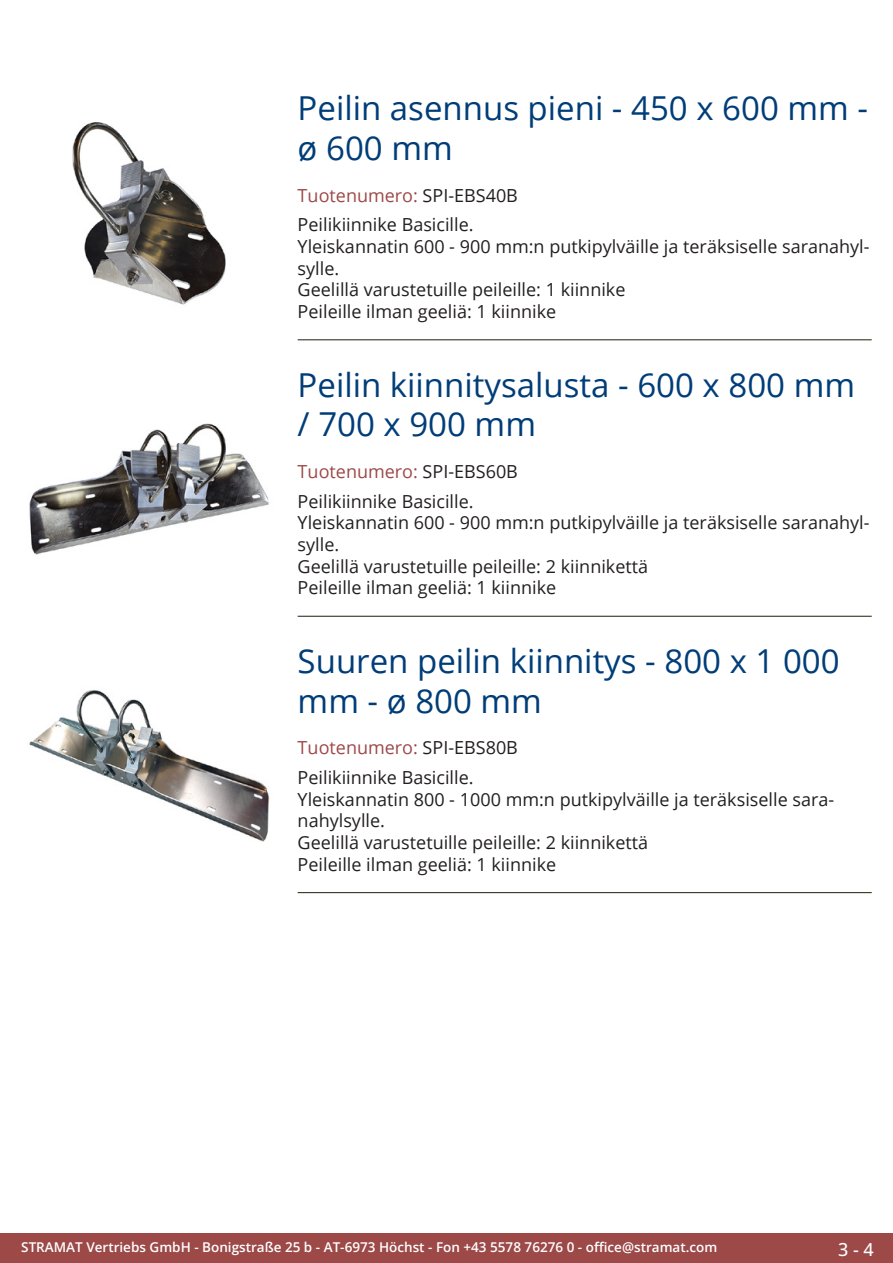
<style>
.page{position:relative;width:893px;height:1263px;background:#fff}
.page>*{position:absolute;margin:0;border:0;box-sizing:border-box;transform-origin:0 0}
.Produkttitel{font:33px/39.6px "Open Sans";color:#003d78}
.Beschreibung_Text{font:18px/21.6px "Open Sans";color:#231f20}
.TechDaten_Überschrif{font:18px "Open Sans";color:#9c4948}
.t1{font:500 18px "Open Sans";color:#fff}
.t2{font:600 13.5px "Open Sans";color:#fff}
.s1{color:#231f20}
</style>
<div class="page">
<div style="left:0;top:1233px;width:893px;height:30px;background:#9c4948"></div>
<hr style="left:298px;top:340px;width:574px;height:1px;background:#201d08">
<hr style="left:298px;top:616px;width:574px;height:1px;background:#201d08">
<hr style="left:298px;top:892px;width:574px;height:1px;background:#201d08">
<img style="left:72px;top:122px;width:154px;height:183px">
<img style="left:29px;top:423px;width:240px;height:132px">
<img style="left:29px;top:690px;width:241px;height:152px">
<p class="Produkttitel" style="left:298px;top:88px;width:572px">Peilin asennus pieni - 450 x 600 mm - ø 600 mm</p>
<p class="TechDaten_Überschrif" style="left:298px;top:183px;width:222px">Tuotenumero: <span class="s1">SPI-EBS40B</span></p>
<p class="Beschreibung_Text" style="left:298px;top:214px;width:572px">Peilikiinnike Basicille.<br>Yleiskannatin 600 - 900 mm:n putkipylväille ja teräksiselle saranahyl&shy;sylle.<br>Geelillä varustetuille peileille: 1 kiinnike<br>Peileille ilman geeliä: 1 kiinnike</p>
<p class="Produkttitel" style="left:298px;top:364px;width:559px">Peilin kiinnitysalusta - 600 x 800 mm / 700 x 900 mm</p>
<p class="TechDaten_Überschrif" style="left:298px;top:459px;width:222px">Tuotenumero: <span class="s1">SPI-EBS60B</span></p>
<p class="Beschreibung_Text" style="left:298px;top:490px;width:572px">Peilikiinnike Basicille.<br>Yleiskannatin 600 - 900 mm:n putkipylväille ja teräksiselle saranahyl&shy;sylle.<br>Geelillä varustetuille peileille: 2 kiinnikettä<br>Peileille ilman geeliä: 1 kiinnike</p>
<p class="Produkttitel" style="left:298px;top:640px;width:543px">Suuren peilin kiinnitys - 800 x 1 000 mm - ø 800 mm</p>
<p class="TechDaten_Überschrif" style="left:298px;top:735px;width:222px">Tuotenumero: <span class="s1">SPI-EBS80B</span></p>
<p class="Beschreibung_Text" style="left:298px;top:766px;width:537px">Peilikiinnike Basicille.<br>Yleiskannatin 800 - 1000 mm:n putkipylväille ja teräksiselle sara&shy;nahylsylle.<br>Geelillä varustetuille peileille: 2 kiinnikettä<br>Peileille ilman geeliä: 1 kiinnike</p>
<p class="t2" style="left:21px;top:1238px;width:698px">STRAMAT Vertriebs GmbH - Bonigstraße 25 b - AT-6973 Höchst - Fon +43 5578 76276 0 - office@stramat.com</p>
<p class="t1" style="left:838px;top:1237px;width:37px">3 - 4</p>
</div>
